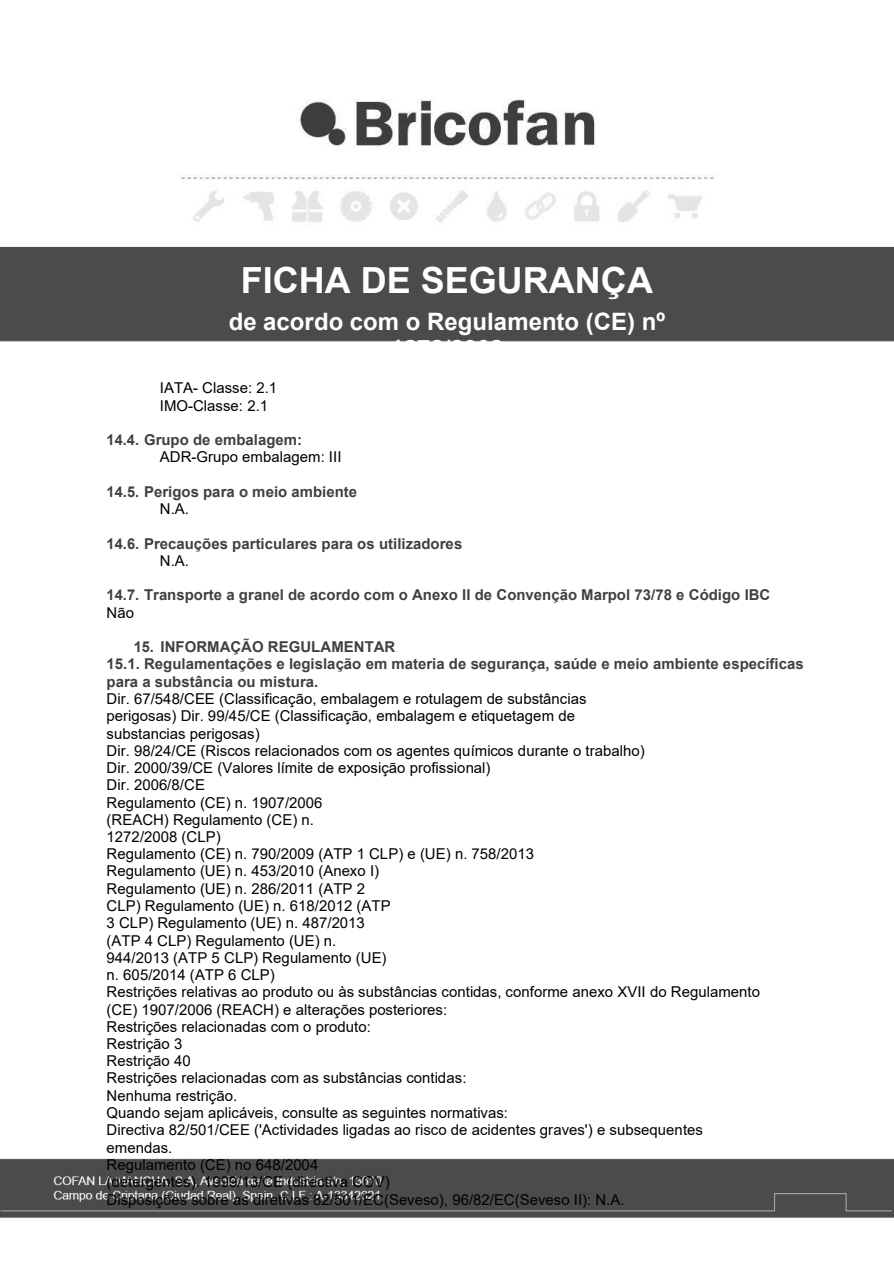
<style>
.page{position:relative;width:894px;height:1264px;background:#fff}
.page>*{position:absolute;margin:0;border:0;box-sizing:border-box;transform-origin:0 0}
.t1{font:700 36px "Arial";color:#fff}
.t2{font:700 24px/27.6px "Arial";color:#fff;text-align:center}
.t3{font:15px/17.2px "Arial";color:#000}
.t4{font:700 15px/17.2px "Arial";color:#404040}
</style>
<div class="page">
<img style="left:0;top:99px;width:893px;height:1119px">
<svg style="left:0;top:1192px;width:893px;height:19px"></svg>
<h1 class="t1" style="left:241px;top:267px;width:413px">FICHA DE SEGURANÇA</h1>
<h2 class="t2" style="left:229px;top:309px;width:438px">de acordo com o Regulamento (CE) nº<br>1272/2008</h2>
<p class="t3" style="left:160px;top:381px;width:119px">IATA- Classe: 2.1<br>IMO-Classe: 2.1</p>
<p class="t4" style="left:107px;top:432px;width:197px">14.4. Grupo de embalagem:</p>
<p class="t3" style="left:160px;top:450px;width:183px">ADR-Grupo embalagem: III</p>
<p class="t4" style="left:107px;top:484px;width:252px">14.5. Perigos para o meio ambiente</p>
<p class="t3" style="left:160px;top:502px;width:31px">N.A.</p>
<p class="t4" style="left:107px;top:536px;width:357px">14.6. Precauções particulares para os utilizadores</p>
<p class="t3" style="left:160px;top:553px;width:31px">N.A.</p>
<p class="t4" style="left:107px;top:588px;width:665px">14.7. Transporte a granel de acordo com o Anexo II de Convenção Marpol 73/78 e Código IBC</p>
<p class="t3" style="left:107px;top:605px;width:29px">Não</p>
<p class="t4" style="left:107px;top:639px;width:698px;text-indent:27px">15. INFORMAÇÃO REGULAMENTAR<br>15.1. Regulamentações e legislação em materia de segurança, saúde e meio ambiente específicas para a substância ou mistura.</p>
<p class="t3" style="left:107px;top:691px;width:655px">Dir. 67/548/CEE (Classificação, embalagem e rotulagem de substâncias<br>perigosas) Dir. 99/45/CE (Classificação, embalagem e etiquetagem de<br>substancias perigosas)<br>Dir. 98/24/CE (Riscos relacionados com os agentes químicos durante o trabalho)<br>Dir. 2000/39/CE (Valores límite de exposição profissional)<br>Dir. 2006/8/CE<br>Regulamento (CE) n. 1907/2006<br>(REACH) Regulamento (CE) n.<br>1272/2008 (CLP)<br>Regulamento (CE) n. 790/2009 (ATP 1 CLP) e (UE) n. 758/2013<br>Regulamento (UE) n. 453/2010 (Anexo I)<br>Regulamento (UE) n. 286/2011 (ATP 2<br>CLP) Regulamento (UE) n. 618/2012 (ATP<br>3 CLP) Regulamento (UE) n. 487/2013<br>(ATP 4 CLP) Regulamento (UE) n.<br>944/2013 (ATP 5 CLP) Regulamento (UE)<br>n. 605/2014 (ATP 6 CLP)<br>Restrições relativas ao produto ou às substâncias contidas, conforme anexo XVII do Regulamento (CE) 1907/2006 (REACH) e alterações posteriores:<br>Restrições relacionadas com o produto:<br>Restrição 3<br>Restrição 40<br>Restrições relacionadas com as substâncias contidas:<br>Nenhuma restrição.<br>Quando sejam aplicáveis, consulte as seguintes normativas:<br>Directiva 82/501/CEE ('Actividades ligadas ao risco de acidentes graves') e subsequentes emendas.<br>Regulamento (CE) no 648/2004<br>(detergentes). 1999/13/CE (directiva COV)<br>Disposições sobre as diretivas 82/501/EC(Seveso), 96/82/EC(Seveso II): N.A.</p>
</div>
